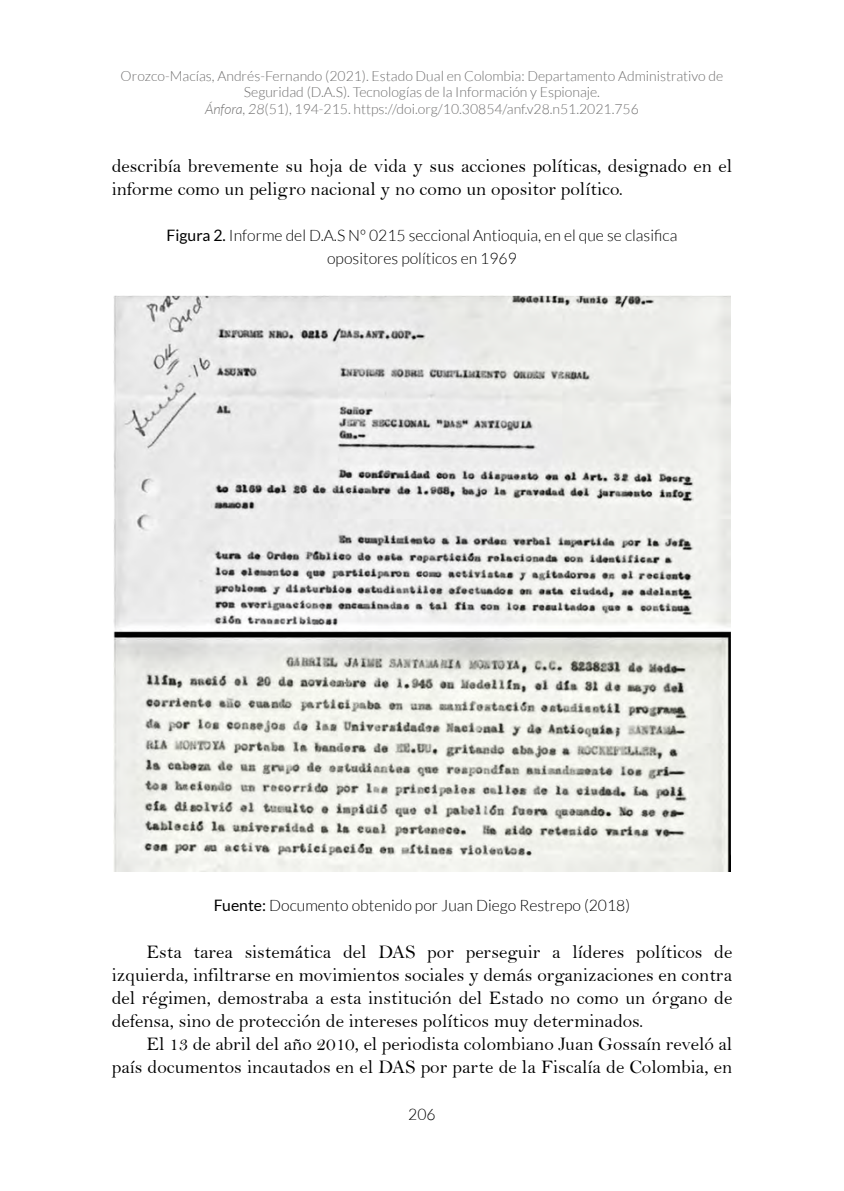
<style>
.page{position:relative;width:844px;height:1191px;background:#fff}
.page>*{position:absolute;margin:0;border:0;box-sizing:border-box;transform-origin:0 0}
.t1{font:19.25px/23.1px "Bell";color:#000}
.t2{font:300 15.75px/23.1px "Lato";color:#000;text-align:center}
.t3{font:300 14px/16.8px "Lato";color:#706f6f;text-align:center}
.s1{font-style:italic}
.s2{font-weight:400}
</style>
<div class="page">
<img style="left:114px;top:295px;width:615px;height:576px">
<p class="t3" style="left:121px;top:67px;width:604px">Orozco-Macías, Andrés-Fernando (2021). Estado Dual en Colombia: Departamento Administrativo de<br>Seguridad (D.A.S). Tecnologías de la Información y Espionaje.<br><span class="s1">Ánfora, 28</span>(51), 194-215. https://doi.org/10.30854/anf.v28.n51.2021.756</p>
<p class="t1" style="left:112px;top:154px;width:622px">describía brevemente su hoja de vida y sus acciones políticas, designado en el informe como un peligro nacional y no como un opositor político.</p>
<p class="t2" style="left:166px;top:224px;width:512px"><span class="s2">Figura 2.</span> Informe del D.A.S Nº 0215 seccional Antioquia, en el que se clasifica opositores políticos en 1969</p>
<p class="t2" style="left:214px;top:894px;width:417px"><span class="s2">Fuente:</span> Documento obtenido por Juan Diego Restrepo (2018)</p>
<p class="t1" style="left:112px;top:940px;width:622px;text-align:justify;text-indent:35px">Esta tarea sistemática del DAS por perseguir a líderes políticos de izquierda, infiltrarse en movimientos sociales y demás organizaciones en contra del régimen, demostraba a esta institución del Estado no como un órgano de defensa, sino de protección de intereses políticos muy determinados.</p>
<p class="t1" style="left:112px;top:1032px;width:622px;text-align:right">El 13 de abril del año 2010, el periodista colombiano Juan Gossaín reveló al país documentos incautados en el DAS por parte de la Fiscalía de Colombia, en</p>
<p class="t2" style="left:408px;top:1102px;width:29px">206</p>
</div>
